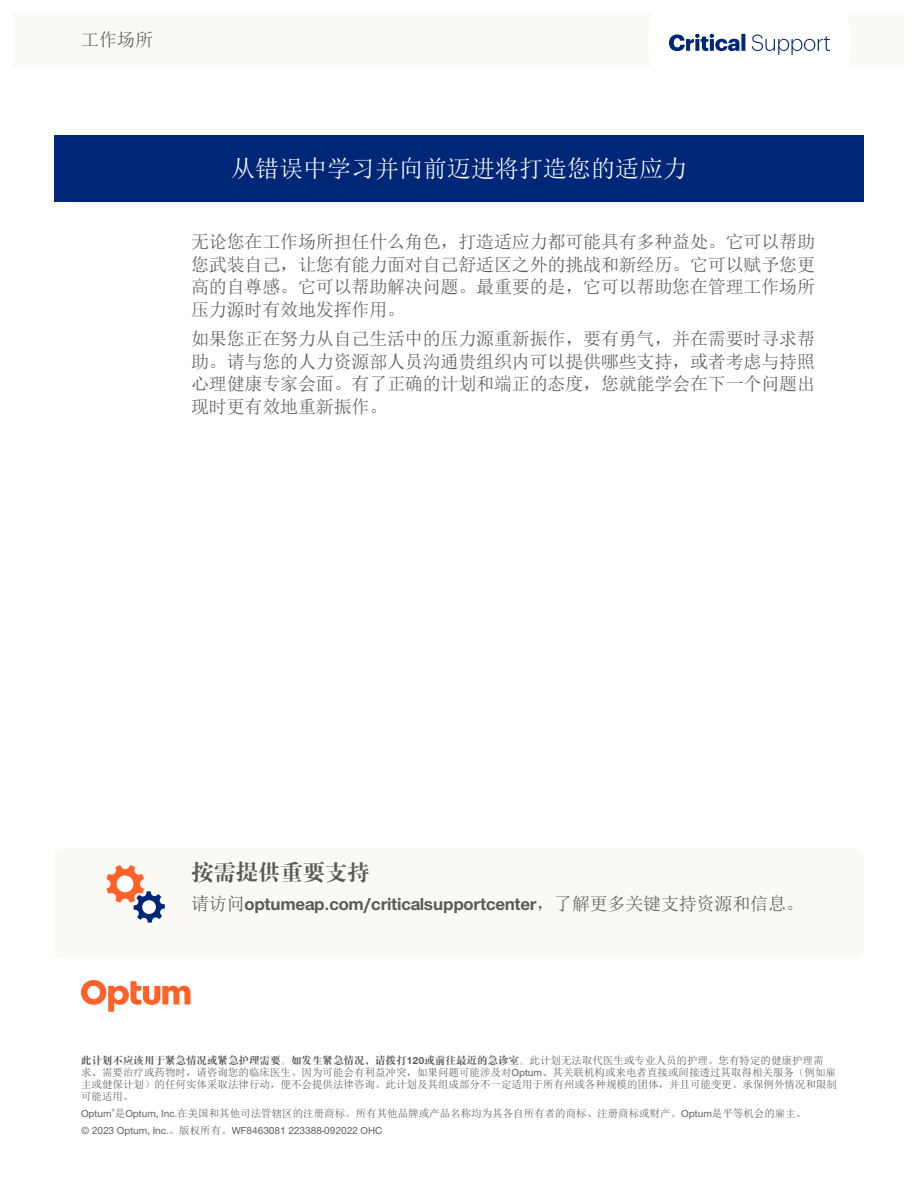
<style>
.page{position:relative;width:918px;height:1188px;background:#fff}
.page>*{position:absolute;margin:0;border:0;box-sizing:border-box;transform-origin:0 0}
.Headline-subhead{font:24px "Sim Sun";color:#fff}
.Section_Subhead{font:22.5px "FZDBSJW GB1 0";letter-spacing:-.01em;color:#5a5a5a}
.Body{font:18px/22.5px "Sim Sun";letter-spacing:-.01em;color:#5a5a5a;text-align:justify}
.Body-2{font:700 18px "UHC Sans";letter-spacing:-.01em;color:#5a5a5a}
.Disclaimer_Copyright{font:10.5px/12px "Sim Sun";color:#5a5a5a}
.Disclaimer_Copyright-2{font:10.5px "UHC Sans";color:#5a5a5a}
.s1{font-family:"Sim Sun";font-weight:400}
.s2{font-family:"FZDBSJW GB1 0"}
.s3{font-family:"UHC Sans";font-weight:700}
.s4{font-family:"UHC Sans"}
.s5{font-family:"Sim Sun"}
</style>
<div class="page">
<div style="left:14px;top:14px;width:890px;height:54px;background:#fbf9f4"></div>
<svg style="left:648px;top:13px;width:203px;height:55px"></svg>
<div style="left:54px;top:849px;width:810px;height:109px;background:#fbf9f4;border-radius:7px"></div>
<svg style="left:81px;top:980px;width:109px;height:32px"></svg>
<div style="left:54px;top:135px;width:810px;height:66px;background:#002677"></div>
<svg style="left:106px;top:865px;width:59px;height:58px"></svg>
<div style="left:142px;top:900px;width:14px;height:14px;background:#fff;border-radius:50%"></div>
<p class="Body" style="left:81px;top:29px;width:73px">工作场所</p>
<p class="Headline-subhead" style="left:231px;top:156px;width:457px">从错误中学习并向前迈进将打造您的适应力</p>
<p class="Body" style="left:191px;top:231px;width:625px">无论您在工作场所担任什么角色，打造适应力都可能具有多种益处。它可以帮助您武装自己，让您有能力面对自己舒适区之外的挑战和新经历。它可以赋予您更高的自尊感。它可以帮助解决问题。最重要的是，它可以帮助您在管理工作场所压力源时有效地发挥作用。</p>
<p class="Body" style="left:191px;top:327px;width:625px">如果您正在努力从自己生活中的压力源重新振作，要有勇气，并在需要时寻求帮助。请与您的人力资源部人员沟通贵组织内可以提供哪些支持，或者考虑与持照心理健康专家会面。有了正确的计划和端正的态度，您就能学会在下一个问题出现时更有效地重新振作。</p>
<p class="Section_Subhead" style="left:191px;top:861px;width:180px">按需提供重要支持</p>
<p class="Body-2" style="left:191px;top:891px;width:614px"><span class="s1">请访问</span>optumeap.com/criticalsupportcenter<span class="s1">，了解更多关键支持资源和信息。</span></p>
<p class="Disclaimer_Copyright" style="left:81px;top:1054px;width:757px"><span class="s2">此计划不应该用于紧急情况或紧急护理需要。如发生紧急情况，请拨打</span><span class="s3">120</span><span class="s2">或前往最近的急诊室。</span>此计划无法取代医生或专业人员的护理。您有特定的健康护理需<br>求、需要治疗或药物时，请咨询您的临床医生。因为可能会有利益冲突，如果问题可能涉及对<span class="s4">Optum</span>、其关联机构或来电者直接或间接透过其取得相关服务（例如雇主或健保计划）的任何实体采取法律行动，便不会提供法律咨询。此计划及其组成部分不一定适用于所有州或各种规模的团体，并且可能变更。承保例外情况和限制可能适用。</p>
<p class="Disclaimer_Copyright" style="left:81px;top:1107px;width:727px"><span class="s4">Optum</span><sup>®</sup>是<span class="s4">Optum, Inc.</span>在美国和其他司法管辖区的注册商标。所有其他品牌或产品名称均为其各自所有者的商标、注册商标或财产。<span class="s4">Optum</span>是平等机会的雇主。</p>
<p class="Disclaimer_Copyright-2" style="left:81px;top:1124px;width:303px">© 2023 Optum, Inc.<span class="s5">。版权所有。</span>WF8463081 223388-092022 OHC</p>
</div>
